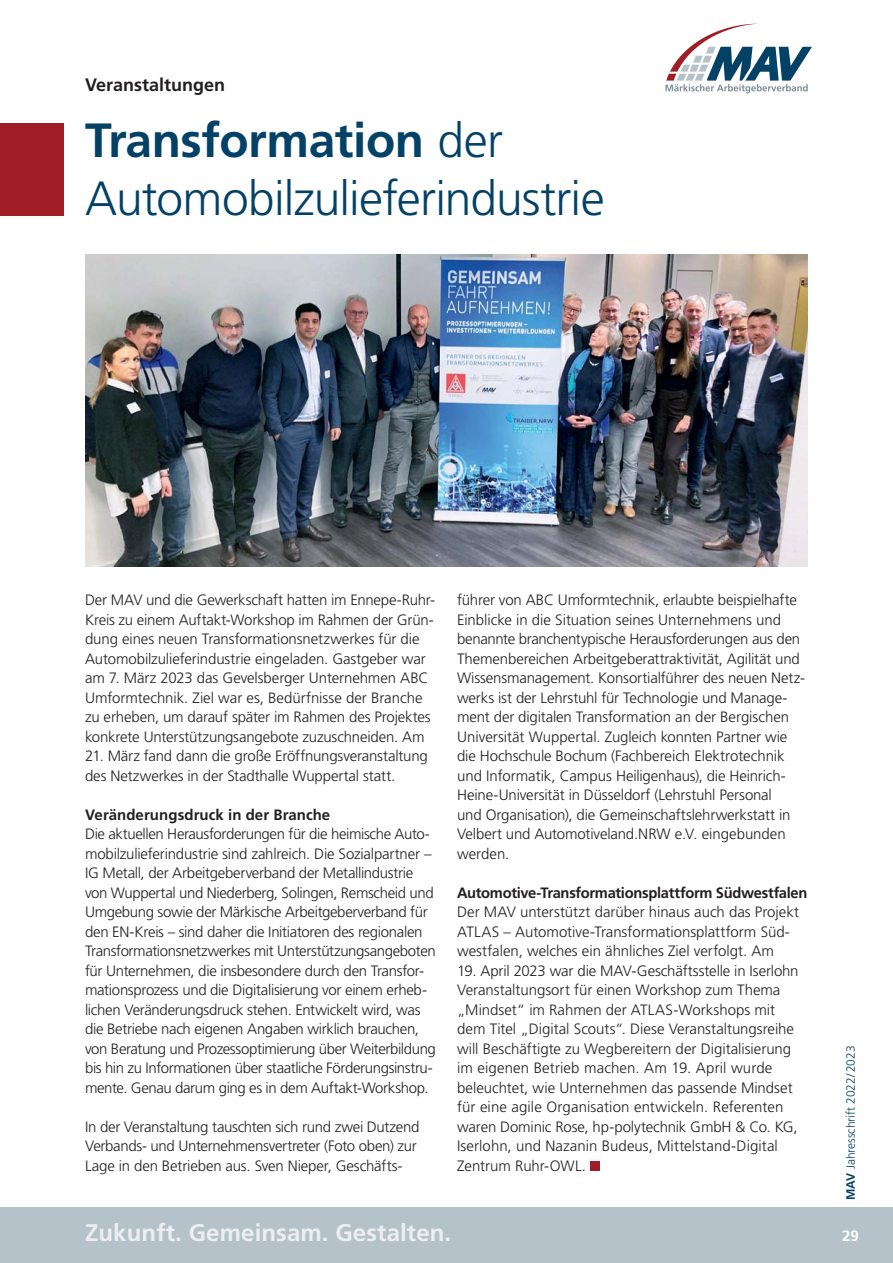
<style>
.page{position:relative;width:893px;height:1263px;background:#fff}
.page>*{position:absolute;margin:0;border:0;box-sizing:border-box;transform-origin:0 0}
.t1{font:300 48px/58.5px "Frutiger LT Std";letter-spacing:-.02em;color:#044166}
.t2{font:700 24px "Frutiger LT Std";letter-spacing:.005em;color:#ebeff2}
.t3{font:700 18px "Frutiger LT Std";color:#231f20}
.t4{font:300 15px/19.5px "Frutiger LT Std";letter-spacing:-.01em;color:#231f20}
.t5{font:700 15px "Frutiger LT Std";letter-spacing:-.02em;color:#231f20}
.t6{font:700 15px "Frutiger LT Std";letter-spacing:.005em;color:#231f20}
.t7{font:700 15px "Frutiger LT Std";color:#fff}
.t8{font:300 12px "Frutiger LT Std";color:#044166}
.s1{font-weight:700}
</style>
<div class="page">
<svg style="left:665px;top:24px;width:147px;height:69px"></svg>
<div style="left:0;top:123px;width:64px;height:93px;background:#9f1d25"></div>
<img style="left:85px;top:254px;width:723px;height:312px">
<div style="left:590px;top:1161px;width:10px;height:10px;background:#9f1d25"></div>
<div style="left:0;top:1208px;width:893px;height:55px;background:#b6c2c9"></div>
<p class="t3" style="left:85px;top:76px;width:142px">Veranstaltungen</p>
<h1 class="t1" style="left:85px;top:114px;width:521px"><span class="s1">Transformation</span> der<br>Automobilzulieferindustrie</h1>
<p class="t4" style="left:85px;top:591px;width:351px">Der MAV und die Gewerkschaft hatten im Ennepe-Ruhr-Kreis zu einem Auftakt-Workshop im Rahmen der Grün&shy;dung eines neuen Transformationsnetzwerkes für die Automobilzulieferindustrie eingeladen. Gastgeber war am 7. März 2023 das Gevelsberger Unternehmen ABC Umformtechnik. Ziel war es, Bedürfnisse der Branche zu erheben, um darauf später im Rahmen des Projektes konkrete Unterstützungsangebote zuzuschneiden. Am</p>
<p class="t4" style="left:85px;top:747px;width:344px">21. März fand dann die große Eröffnungsveranstaltung des Netzwerkes in der Stadthalle Wuppertal statt.</p>
<p class="t6" style="left:85px;top:807px;width:247px">Veränderungsdruck in der Branche</p>
<p class="t4" style="left:85px;top:825px;width:352px">Die aktuellen Herausforderungen für die heimische Auto&shy;mobilzulieferindustrie sind zahlreich. Die Sozialpartner – IG Metall, der Arbeitgeberverband der Metallindustrie von Wuppertal und Niederberg, Solingen, Remscheid und Umgebung sowie der Märkische Arbeitgeberverband für den EN-Kreis – sind daher die Initiatoren des regionalen Transformationsnetzwerkes mit Unterstützungsangeboten für Unternehmen, die insbesondere durch den Transfor&shy;mationsprozess und die Digitalisierung vor einem erheb&shy;lichen Veränderungsdruck stehen. Entwickelt wird, was die Betriebe nach eigenen Angaben wirklich brauchen, von Beratung und Prozessoptimierung über Weiterbildung bis hin zu Informationen über staatliche Förderungsinstru&shy;mente. Genau darum ging es in dem Auftakt-Workshop.</p>
<p class="t4" style="left:85px;top:1118px;width:336px">In der Veranstaltung tauschten sich rund zwei Dutzend<br>Verbands- und Unternehmensvertreter (Foto oben) zur<br>Lage in den Betrieben aus. Sven Nieper, Geschäfts-</p>
<p class="t4" style="left:457px;top:591px;width:350px">führer von ABC Umformtechnik, erlaubte beispielhafte Einblicke in die Situation seines Unternehmens und benannte branchentypische Herausforderungen aus den Themenbereichen Arbeitgeberattraktivität, Agilität und Wissensmanagement. Konsortialführer des neuen Netz&shy;werks ist der Lehrstuhl für Technologie und Manage&shy;ment der digitalen Transformation an der Bergischen Universität Wuppertal. Zugleich konnten Partner wie die Hochschule Bochum (Fachbereich Elektrotechnik und Informatik, Campus Heiligenhaus), die Heinrich-Heine-Universität in Düsseldorf (Lehrstuhl Personal<br>und Organisation), die Gemeinschaftslehrwerkstatt in Velbert und Automotiveland.NRW e.V. eingebunden werden.</p>
<p class="t5" style="left:457px;top:885px;width:352px">Automotive-Transformationsplattform Südwestfalen</p>
<p class="t4" style="left:457px;top:903px;width:344px">Der MAV unterstützt darüber hinaus auch das Projekt<br>ATLAS – Automotive-Transformationsplattform Süd&shy;westfalen, welches ein ähnliches Ziel verfolgt. Am</p>
<p class="t4" style="left:457px;top:962px;width:343px">19. April 2023 war die MAV-Geschäftsstelle in Iserlohn Veranstaltungsort für einen Workshop zum Thema „Mindset“ im Rahmen der ATLAS-Workshops mit dem Titel „Digital Scouts“. Diese Veranstaltungsreihe will Beschäftigte zu Wegbereitern der Digitalisierung im eigenen Betrieb machen. Am 19. April wurde beleuchtet, wie Unternehmen das passende Mindset für eine agile Organisation entwickeln. Referenten waren Dominic Rose, hp-polytechnik GmbH &amp; Co. KG, Iserlohn, und Nazanin Budeus, Mittelstand-Digital Zentrum Ruhr-OWL.</p>
<p class="t8" style="left:845px;top:1200px;width:156px;rotate:-90deg"><span class="s1">MAV</span> Jahresschrift 2022/2023</p>
<h2 class="t2" style="left:85px;top:1221px;width:368px">Zukunft. Gemeinsam. Gestalten.</h2>
<p class="t7" style="left:842px;top:1228px;width:18px">29</p>
</div>
